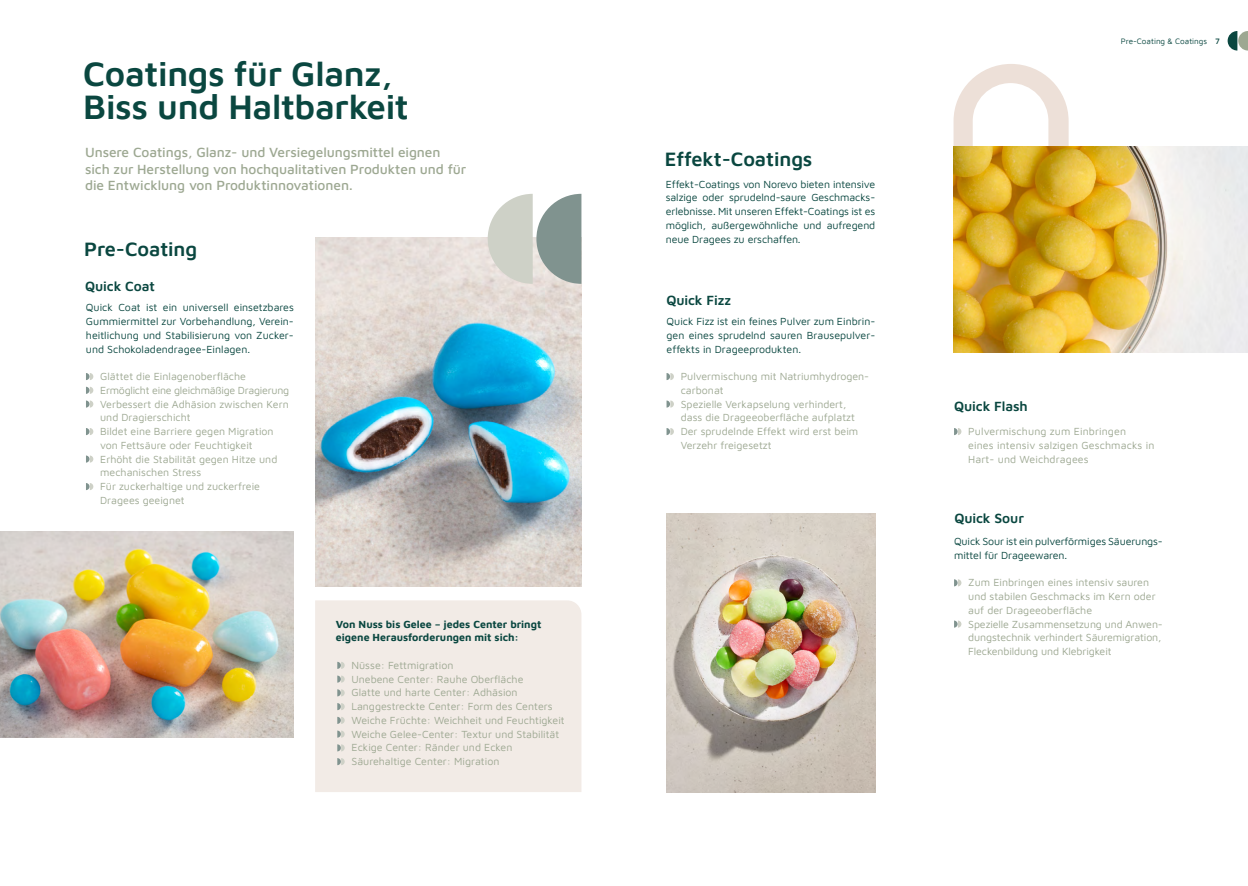
<style>
.page{position:relative;width:1248px;height:886px;background:#fff}
.page>*{position:absolute;margin:0;border:0;box-sizing:border-box;transform-origin:0 0}
.t1{font:600 35px "Maven Pro";letter-spacing:-.01em;color:#0a4740}
.t2{font:600 20px "Maven Pro";letter-spacing:-.005em;color:#0a4740}
.t3{font:500 13.75px/16.5px "Maven Pro";letter-spacing:-.005em;color:#9da892}
.t4{font:600 13.75px "Maven Pro";letter-spacing:-.005em;color:#0a4740}
.t5{font:10.62px/13.8px "Maven Pro";color:#9da892}
.Absatzformat_2{font:10.62px/13.8px "Maven Pro";letter-spacing:-.01em;color:#0a4740;text-align:justify}
.t6{font:700 10.62px/13.8px "Maven Pro";color:#0a4740}
.t7{font:10.62px "Maven Pro";letter-spacing:-.025em;color:#9da892}
.t8{font:8.12px "Maven Pro";color:#0a4740}
.s1{font-weight:500}
</style>
<div class="page">
<svg style="left:1227px;top:31px;width:20px;height:20px"></svg>
<svg style="left:953px;top:64px;width:115px;height:82px"></svg>
<img style="left:953px;top:146px;width:294px;height:207px">
<svg style="left:954px;top:428px;width:7px;height:7px"></svg>
<svg style="left:86px;top:373px;width:7px;height:7px"></svg>
<svg style="left:86px;top:387px;width:7px;height:7px"></svg>
<svg style="left:86px;top:400px;width:7px;height:8px"></svg>
<svg style="left:86px;top:428px;width:7px;height:7px"></svg>
<svg style="left:86px;top:455px;width:7px;height:8px"></svg>
<svg style="left:86px;top:483px;width:7px;height:7px"></svg>
<img style="left:315px;top:237px;width:266px;height:349px">
<svg style="left:487px;top:194px;width:94px;height:90px;background:#bbc2bc"></svg>
<svg style="left:666px;top:373px;width:8px;height:7px"></svg>
<svg style="left:666px;top:400px;width:8px;height:8px"></svg>
<svg style="left:666px;top:428px;width:8px;height:7px"></svg>
<svg style="left:954px;top:579px;width:7px;height:7px"></svg>
<svg style="left:954px;top:620px;width:7px;height:8px"></svg>
<img style="left:666px;top:514px;width:209px;height:278px">
<div style="left:315px;top:600px;width:266px;height:192px;background:#f2ebe6"></div>
<svg style="left:337px;top:662px;width:7px;height:7px"></svg>
<svg style="left:337px;top:675px;width:7px;height:8px"></svg>
<svg style="left:337px;top:689px;width:7px;height:7px"></svg>
<svg style="left:337px;top:703px;width:7px;height:7px"></svg>
<svg style="left:337px;top:717px;width:7px;height:7px"></svg>
<svg style="left:337px;top:730px;width:7px;height:8px"></svg>
<svg style="left:337px;top:744px;width:7px;height:7px"></svg>
<svg style="left:337px;top:758px;width:7px;height:7px"></svg>
<img style="left:0;top:531px;width:294px;height:207px">
<p class="t1" style="left:83px;top:49px;width:311px">Coatings für Glanz,</p>
<p class="t1" style="left:83px;top:82px;width:327px">Biss und Haltbarkeit</p>
<p class="t3" style="left:85px;top:143px;width:383px">Unsere Coatings, Glanz- und Versiegelungsmittel eignen sich zur Herstellung von hochqualitativen Produkten und für die Entwicklung von Produktinnovationen.</p>
<p class="t2" style="left:84px;top:235px;width:114px">Pre-Coating</p>
<p class="t4" style="left:85px;top:276px;width:71px">Quick Coat</p>
<p class="Absatzformat_2" style="left:86px;top:300px;width:209px">Quick Coat ist ein universell einsetzbares Gummiermittel zur Vorbehandlung, Verein&shy;heitlichung und Stabilisierung von Zucker&shy;und Schokoladendragee-Einlagen.</p>
<p class="t5" style="left:100px;top:369px;width:147px">Glättet die Einlagenoberfläche</p>
<p class="t7" style="left:100px;top:383px;width:190px">Ermöglicht eine gleichmäßige Dragierung</p>
<p class="t5" style="left:100px;top:396px;width:190px">Verbessert die Adhäsion zwischen Kern und Dragierschicht</p>
<p class="t5" style="left:100px;top:424px;width:175px">Bildet eine Barriere gegen Migration von Fettsäure oder Feuchtigkeit</p>
<p class="t5" style="left:100px;top:451px;width:179px">Erhöht die Stabilität gegen Hitze und mechanischen Stress</p>
<p class="t5" style="left:100px;top:479px;width:161px">Für zuckerhaltige und zuckerfreie<br>Dragees geeignet</p>
<p class="t6" style="left:336px;top:616px;width:207px">Von Nuss bis Gelee – jedes Center bringt eigene Herausforderungen mit sich:</p>
<p class="t5" style="left:351px;top:658px;width:103px">Nüsse: Fettmigration</p>
<p class="t5" style="left:351px;top:671px;width:173px">Unebene Center: Rauhe Oberfläche</p>
<p class="t5" style="left:351px;top:685px;width:168px">Glatte und harte Center: Adhäsion</p>
<p class="t5" style="left:351px;top:699px;width:203px">Langgestreckte Center: Form des Centers</p>
<p class="t5" style="left:351px;top:713px;width:215px">Weiche Früchte: Weichheit und Feuchtigkeit</p>
<p class="t5" style="left:351px;top:726px;width:209px">Weiche Gelee-Center: Textur und Stabilität</p>
<p class="t5" style="left:351px;top:740px;width:162px">Eckige Center: Ränder und Ecken</p>
<p class="t5" style="left:351px;top:754px;width:149px">Säurehaltige Center: Migration</p>
<p class="t2" style="left:665px;top:145px;width:149px">Effekt-Coatings</p>
<p class="Absatzformat_2" style="left:665px;top:176px;width:211px">Effekt-Coatings von Norevo bieten intensive salzige oder sprudelnd-saure Geschmacks&shy;erlebnisse. Mit unseren Effekt-Coatings ist es möglich, außergewöhnliche und aufregend neue Dragees zu erschaffen.</p>
<p class="t4" style="left:666px;top:290px;width:66px">Quick Fizz</p>
<p class="Absatzformat_2" style="left:666px;top:314px;width:210px">Quick Fizz ist ein feines Pulver zum Einbrin&shy;gen eines sprudelnd sauren Brausepulver&shy;effekts in Drageeprodukten.</p>
<p class="t5" style="left:680px;top:369px;width:190px">Pulvermischung mit Natriumhydrogen&shy;carbonat</p>
<p class="t5" style="left:680px;top:396px;width:176px">Spezielle Verkapselung verhindert, dass die Drageeoberfläche aufplatzt</p>
<p class="t5" style="left:680px;top:424px;width:179px">Der sprudelnde Effekt wird erst beim<br>Verzehr freigesetzt</p>
<p class="t8" style="left:1120px;top:36px;width:100px">Pre-Coating &amp; Coatings <span class="s1">7</span></p>
<p class="t4" style="left:953px;top:397px;width:75px">Quick Flash</p>
<p class="t5" style="left:968px;top:424px;width:188px">Pulvermischung zum Einbringen<br>eines intensiv salzigen Geschmacks in<br>Hart- und Weichdragees</p>
<p class="t4" style="left:954px;top:509px;width:71px">Quick Sour</p>
<p class="Absatzformat_2" style="left:953px;top:534px;width:210px">Quick Sour ist ein pulverförmiges Säuerungs&shy;mittel für Drageewaren.</p>
<p class="t5" style="left:968px;top:575px;width:189px">Zum Einbringen eines intensiv sauren und stabilen Geschmacks im Kern oder auf der Drageeoberfläche</p>
<p class="t5" style="left:968px;top:616px;width:196px">Spezielle Zusammensetzung und Anwen&shy;dungstechnik verhindert Säuremigration,<br>Fleckenbildung und Klebrigkeit</p>
</div>
